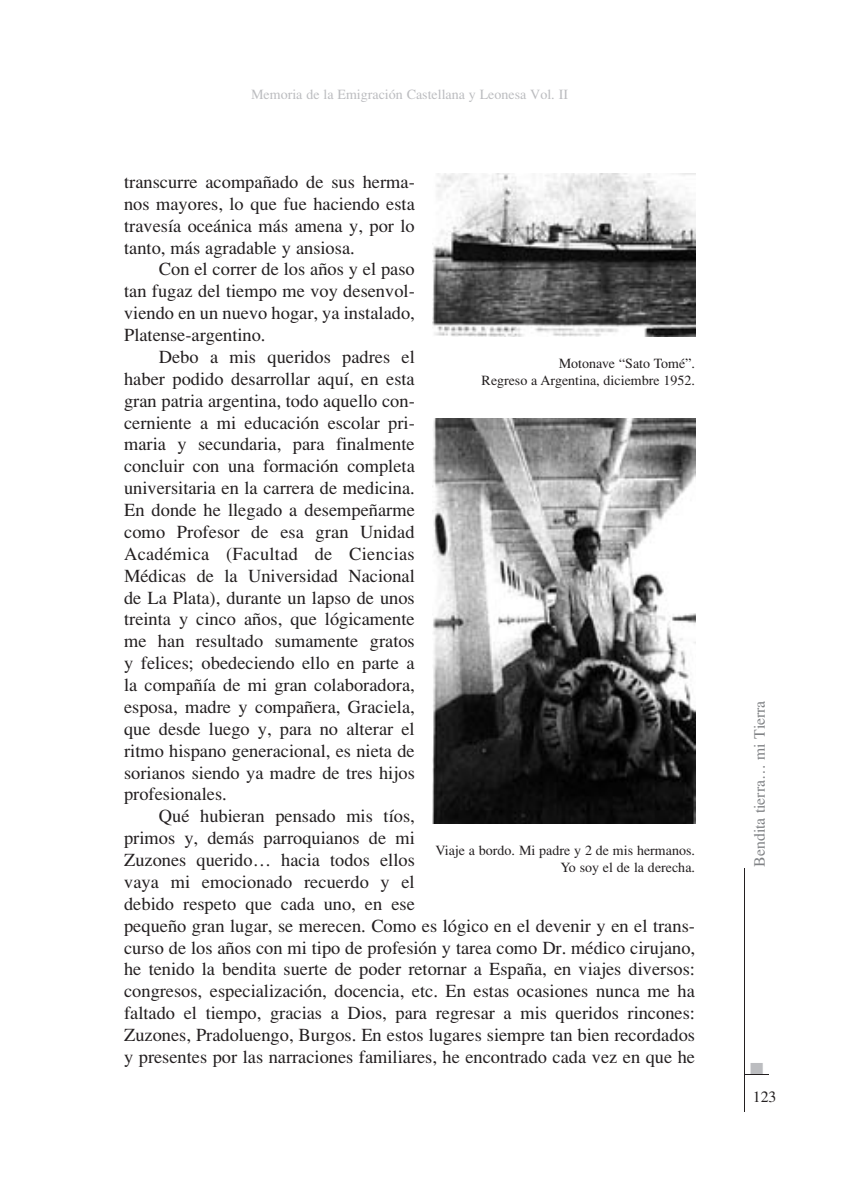
<style>
.page{position:relative;width:844px;height:1191px;background:#fff}
.page>*{position:absolute;margin:0;border:0;box-sizing:border-box;transform-origin:0 0}
.t1{font:18.38px/21.9px "Times";color:#231f20;text-align:justify}
.t2{font:17.5px "Zapf Dingbats ITC";color:#bcbdc0}
.t3{font:15.75px "Times";color:#808285}
.t4{font:15.75px "Times";color:#231f20}
.t5{font:14px/16.6px "Times";color:#231f20;text-align:right}
.t6{font:14px "Times";color:#bcbdc0}
</style>
<div class="page">
<svg style="left:744px;top:1074px;width:24px;height:1px"></svg>
<hr style="left:743px;top:868px;width:1px;height:243px;background:#231f20">
<img style="left:432px;top:174px;width:262px;height:163px">
<img style="left:432px;top:419px;width:262px;height:404px">
<p class="t6" style="left:251px;top:86px;width:318px">Memoria de la Emigración Castellana y Leonesa Vol. II</p>
<p class="t1" style="left:124px;top:171px;width:292px">transcurre acompañado de sus herma&shy;nos mayores, lo que fue haciendo esta travesía oceánica más amena y, por lo tanto, más agradable y ansiosa.</p>
<p class="t1" style="left:124px;top:258px;width:292px;text-indent:35px">Con el correr de los años y el paso tan fugaz del tiempo me voy desenvol&shy;viendo en un nuevo hogar, ya instalado, Platense-argentino.</p>
<p class="t1" style="left:124px;top:346px;width:292px;text-indent:35px">Debo a mis queridos padres el haber podido desarrollar aquí, en esta gran patria argentina, todo aquello con&shy;cerniente a mi educación escolar pri&shy;maria y secundaria, para finalmente concluir con una formación completa universitaria en la carrera de medicina.<br>En donde he llegado a desempeñarme como Profesor de esa gran Unidad Académica (Facultad de Ciencias Médicas de la Universidad Nacional de La Plata), durante un lapso de unos treinta y cinco años, que lógicamente me han resultado sumamente gratos y felices; obedeciendo ello en parte a la compañía de mi gran colaboradora, esposa, madre y compañera, Graciela, que desde luego y, para no alterar el ritmo hispano generacional, es nieta de sorianos siendo ya madre de tres hijos profesionales.</p>
<p class="t1" style="left:124px;top:805px;width:572px;text-align:left;text-indent:35px">Qué hubieran pensado mis tíos,<br>primos y, demás parroquianos de mi<br>Zuzones querido… hacia todos ellos<br>vaya mi emocionado recuerdo y el<br>debido respeto que cada uno, en ese<br>pequeño gran lugar, se merecen. Como es lógico en el devenir y en el trans&shy;curso de los años con mi tipo de profesión y tarea como Dr. médico cirujano, he tenido la bendita suerte de poder retornar a España, en viajes diversos: congresos, especialización, docencia, etc. En estas ocasiones nunca me ha faltado el tiempo, gracias a Dios, para regresar a mis queridos rincones:<br>Zuzones, Pradoluengo, Burgos. En estos lugares siempre tan bien recordados y presentes por las narraciones familiares, he encontrado cada vez en que he</p>
<p class="t5" style="left:481px;top:355px;width:215px">Motonave “Sato Tomé”.<br>Regreso a Argentina, diciembre 1952.</p>
<p class="t5" style="left:435px;top:842px;width:261px">Viaje a bordo. Mi padre y 2 de mis hermanos.<br>Yo soy el de la derecha.</p>
<p class="t3" style="left:750px;top:866px;width:168px;rotate:-90deg">Bendita tierra… mi Tierra</p>
<p class="t2" style="left:750px;top:1060px;width:15px">■</p>
<p class="t4" style="left:752px;top:1087px;width:25px">123</p>
</div>
